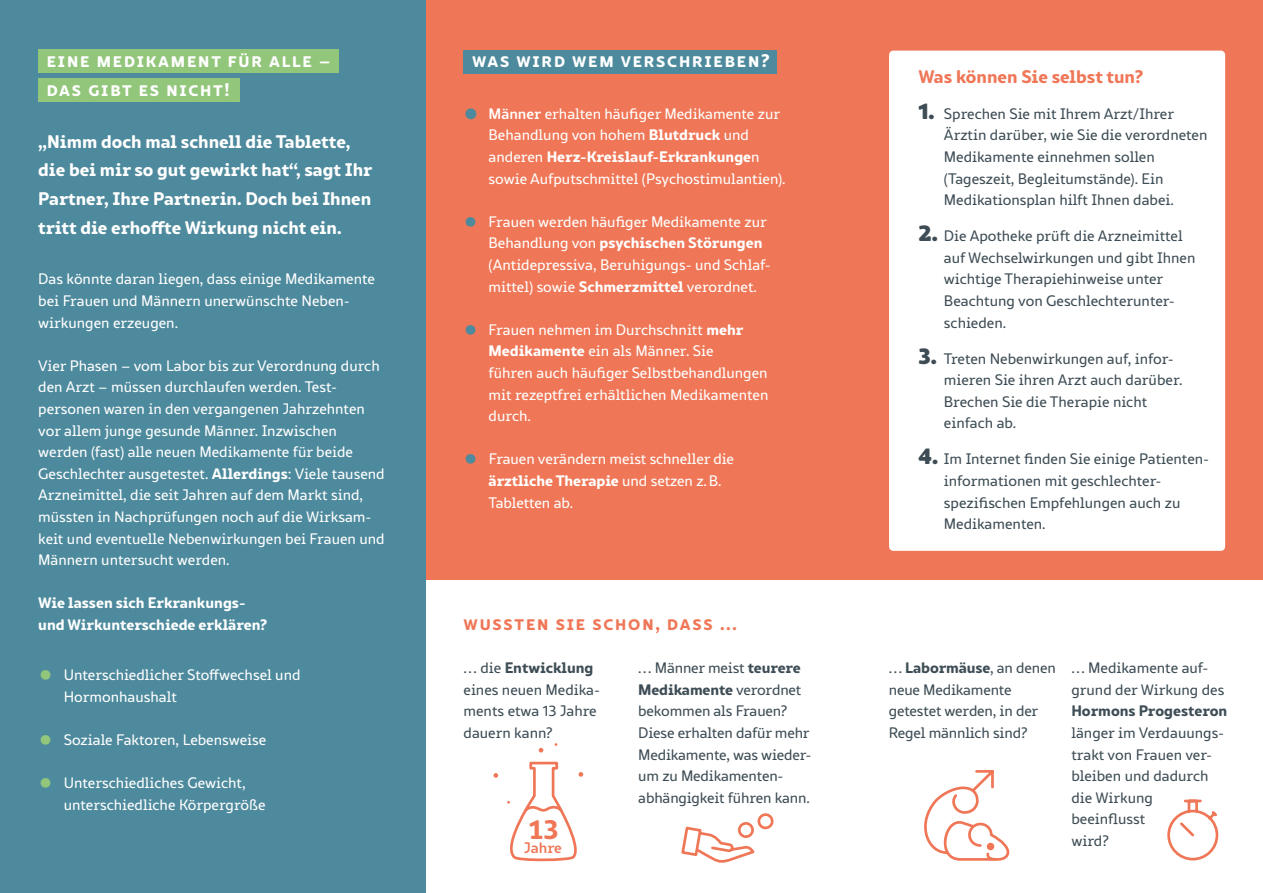
<style>
.page{position:relative;width:1263px;height:893px;background:#fff}
.page>*{position:absolute;margin:0;border:0;box-sizing:border-box;transform-origin:0 0}
.t1{font:800 27.3px "Marlon Pro";color:#ef7757}
.t2{font:800 18px/28.8px "Marlon Pro";letter-spacing:-.005em;color:#fff}
.t3{font:800 18px/28.8px "Marlon Pro";letter-spacing:.1em;color:#fff}
.t4{font:800 18px "Marlon Pro";letter-spacing:.1em;color:#ef7757}
.t5{font:500 15px/21.6px "Marlon Pro";color:#fff}
.t6{font:500 15px/21.6px "Marlon Pro";color:#3e4d55}
.t7{font:800 15px/21.6px "Marlon Pro";color:#fff}
.t8{font:800 15px "Marlon Pro";color:#3e4d55}
.t9{font:700 15px "Marlon Pro";letter-spacing:-.005em;color:#ef7757}
.s1{font-weight:800}
.s2{font-size:37.5px;color:#92c67a}
.s3{font-weight:700;font-size:37.5px;color:#4e8a9d}
.s4{font-weight:700}
.s5{font-size:37.5px;color:#4e8a9d}
.s6{font-weight:800;font-size:22.5px}
</style>
<div class="page">
<div style="left:425px;top:0;width:838px;height:580px;background:#ef7757"></div>
<div style="left:889px;top:51px;width:336px;height:500px;background:#fff;border-radius:4px"></div>
<div style="left:463px;top:51px;width:314px;height:23px;background:#4e8a9d"></div>
<div style="left:0;top:0;width:425px;height:893px;background:#4e8a9d"></div>
<div style="left:38px;top:50px;width:300px;height:23px;background:#92c67a"></div>
<div style="left:38px;top:78px;width:201px;height:24px;background:#92c67a"></div>
<svg style="left:539px;top:748px;width:4px;height:4px"></svg>
<svg style="left:493px;top:761px;width:91px;height:101px"></svg>
<svg style="left:924px;top:770px;width:86px;height:91px"></svg>
<svg style="left:681px;top:813px;width:93px;height:50px"></svg>
<svg style="left:1167px;top:799px;width:52px;height:62px"></svg>
<p class="t3" style="left:47px;top:45px;width:285px">eine medikament für alle – das gibt es nicht!</p>
<p class="t2" style="left:38px;top:126px;width:335px">„Nimm doch mal schnell die Tablette, die bei mir so gut gewirkt hat“, sagt Ihr Partner, Ihre Partnerin. Doch bei Ihnen tritt die erhoffte Wirkung nicht ein.</p>
<p class="t5" style="left:38px;top:268px;width:338px">Das könnte daran liegen, dass einige Medikamente bei Frauen und Männern unerwünschte Neben&shy;wirkungen erzeugen.</p>
<p class="t5" style="left:38px;top:355px;width:348px">Vier Phasen – vom Labor bis zur Verordnung durch den Arzt – müssen durchlaufen werden. Test&shy;personen waren in den vergangenen Jahrzehnten vor allem junge gesunde Männer. Inzwischen werden (fast) alle neuen Medikamente für beide Geschlechter ausgetestet. <span class="s1">Allerdings</span>: Viele tausend Arzneimittel, die seit Jahren auf dem Markt sind, müssten in Nachprüfungen noch auf die Wirksam&shy;keit und eventuelle Nebenwirkungen bei Frauen und Männern untersucht werden.</p>
<p class="t7" style="left:38px;top:591px;width:231px">Wie lassen sich Erkrankungs&shy;und Wirkunterschiede erklären?</p>
<p class="t5" style="left:64px;top:664px;width:238px;text-indent:-26px"><span class="s2">•</span> Unterschiedlicher Stoffwechsel und<br>Hormonhaushalt</p>
<p class="t5" style="left:38px;top:729px;width:230px"><span class="s2">•</span> Soziale Faktoren, Lebensweise</p>
<p class="t5" style="left:64px;top:772px;width:203px;text-indent:-26px"><span class="s2">•</span> Unterschiedliches Gewicht, unterschiedliche Körpergröße</p>
<p class="t3" style="left:472px;top:45px;width:299px">was wird wem verschrieben?</p>
<p class="t5" style="left:489px;top:103px;width:299px;text-indent:-26px"><span class="s3">•</span> <span class="s4">Männer</span> erhalten häufiger Medikamente zur Behandlung von hohem <span class="s1">Blutdruck</span> und anderen <span class="s1">Herz-Kreislauf-Erkrankunge</span>n sowie Aufputschmittel (Psychostimulantien).</p>
<p class="t5" style="left:489px;top:211px;width:284px;text-indent:-26px"><span class="s5">•</span> Frauen werden häufiger Medikamente zur Behandlung von <span class="s1">psychischen Störungen </span>(Antidepressiva, Beruhigungs- und Schlaf&shy;mittel) sowie <span class="s1">Schmerzmittel</span> verordnet.</p>
<p class="t5" style="left:489px;top:319px;width:281px;text-indent:-26px"><span class="s5">•</span> Frauen nehmen im Durchschnitt <span class="s1">mehr<br>Medikamente</span> ein als Männer. Sie<br>führen auch häufiger Selbstbehandlungen mit rezeptfrei erhältlichen Medikamenten durch.</p>
<p class="t5" style="left:489px;top:448px;width:247px;text-indent:-26px"><span class="s5">•</span> Frauen verändern meist schneller die <span class="s1">ärztliche Therapie</span> und setzen z.B.<br>Tabletten ab.</p>
<p class="t4" style="left:463px;top:610px;width:275px">wussten sie schon, dass …</p>
<p class="t6" style="left:463px;top:657px;width:138px">… die <span class="s1">Entwicklung </span>eines neuen Medika&shy;ments etwa 13 Jahre dauern kann?</p>
<p class="t6" style="left:638px;top:657px;width:175px">… Männer meist <span class="s1">teurere<br>Medikamente</span> verordnet bekommen als Frauen?<br>Diese erhalten dafür mehr<br>Medikamente, was wieder&shy;um zu Medikamenten&shy;abhängigkeit führen kann.</p>
<h1 class="t1" style="left:528px;top:808px;width:33px">13</h1>
<p class="t9" style="left:524px;top:837px;width:39px">Jahre</p>
<p class="t4" style="left:918px;top:62px;width:226px">Was können Sie selbst tun?</p>
<p class="t6" style="left:944px;top:103px;width:265px;text-indent:-26px"><span class="s6">1.</span> Sprechen Sie mit Ihrem Arzt/Ihrer Ärztin darüber, wie Sie die verordneten Medikamente einnehmen sollen (Tageszeit, Begleitumstände). Ein Medikationsplan hilft Ihnen dabei.</p>
<p class="t6" style="left:944px;top:225px;width:253px;text-indent:-26px"><span class="s6">2.</span> Die Apotheke prüft die Arzneimittel auf Wechselwirkungen und gibt Ihnen wichtige Therapiehinweise unter<br>Beachtung von Geschlechterunter&shy;schieden.</p>
<p class="t6" style="left:944px;top:347px;width:240px;text-indent:-26px"><span class="s6">3.</span> Treten Nebenwirkungen auf, infor&shy;mieren Sie ihren Arzt auch darüber.<br>Brechen Sie die Therapie nicht einfach ab.</p>
<p class="t6" style="left:944px;top:448px;width:267px;text-indent:-26px"><span class="s6">4.</span> Im Internet finden Sie einige Patienten&shy;informationen mit geschlechter&shy;spezifischen Empfehlungen auch zu<br>Medikamenten.</p>
<p class="t6" style="left:889px;top:657px;width:169px">… <span class="s1">Labormäuse</span>, an denen neue Medikamente getestet werden, in der<br>Regel männlich sind?</p>
<p class="t6" style="left:1071px;top:657px;width:154px">… Medikamente auf&shy;grund der Wirkung des</p>
<p class="t8" style="left:1071px;top:699px;width:157px">Hormons Progesteron</p>
<p class="t6" style="left:1071px;top:722px;width:154px">länger im Verdauungs&shy;trakt von Frauen ver&shy;bleiben und dadurch die Wirkung beeinflusst</p>
<p class="t6" style="left:1071px;top:830px;width:39px">wird?</p>
</div>
